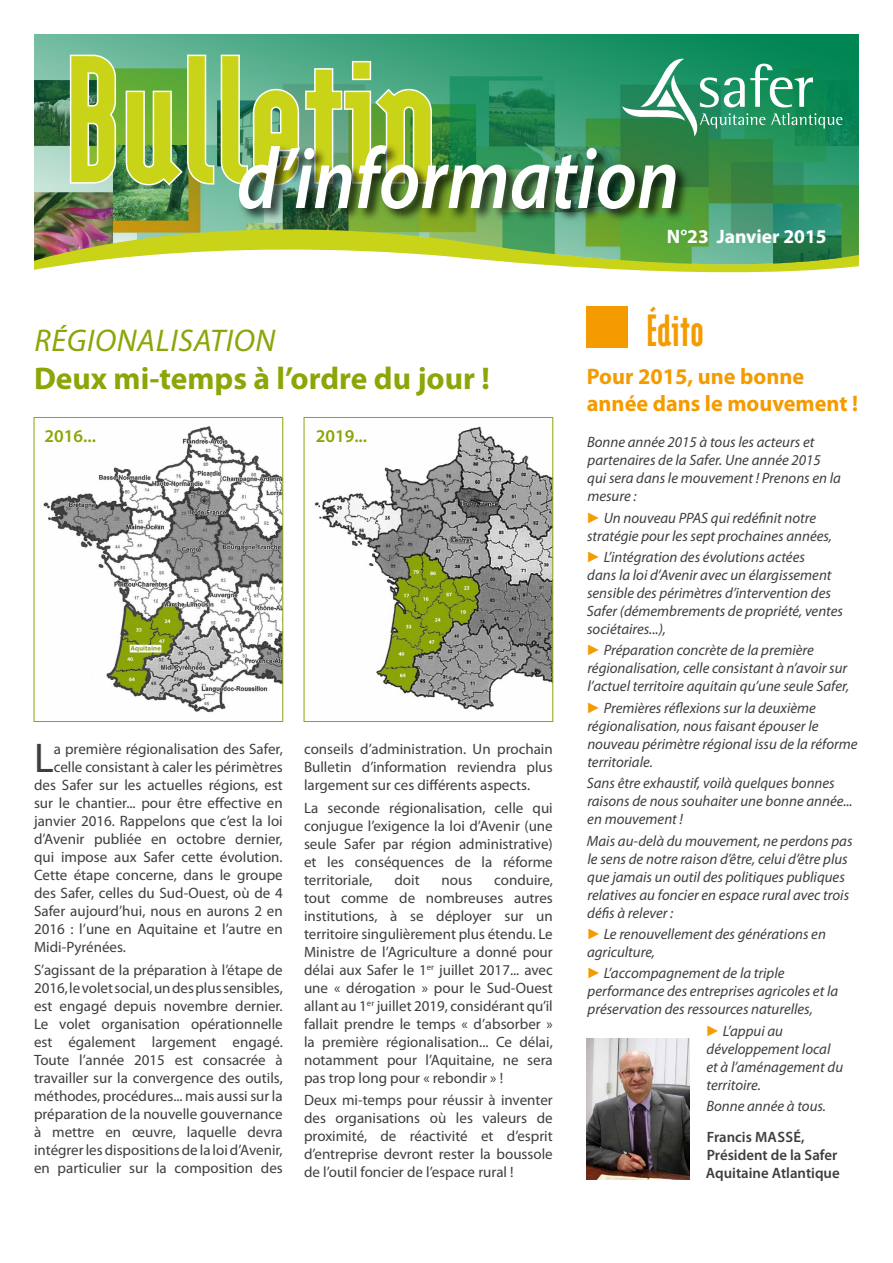
<style>
.page{position:relative;width:893px;height:1263px;background:#fff}
.page>*{position:absolute;margin:0;border:0;box-sizing:border-box;transform-origin:0 0}
.t1{font:900 180px "Modula Sans";color:#c9d317}
.t2{font:italic 600 87.15px "Myriad Pro";color:#fff;scale:.88 1}
.t3{font:900 45px "Modula Sans";color:#f49b00}
.t4{font:41.7px "Myriad Pro";color:#3e3d40}
.t5{font:700 31.5px "Myriad Pro";color:#8ca507}
.t6{font:italic 31.5px "Myriad Pro";letter-spacing:.02em;color:#8ca507}
.t7{font:700 22.5px/27px "Myriad Pro";color:#f49b00}
.t8{font:700 19.5px "Myriad Pro";color:#fff}
.t9{font:600 18px "Myriad Pro";color:#8ca507}
.t10{font:15px/18px "Myriad Pro";color:#3e3d40;text-align:justify}
.t11{font:italic 15px/18px "Myriad Pro";color:#3e3d40}
.t12{font:600 15px/18px "Myriad Pro";color:#3e3d40}
.s1{font-family:"Arial";font-style:normal;color:#f49b00}
</style>
<div class="page">
<svg style="left:34px;top:266px;width:825px;height:7px"></svg>
<img style="left:34px;top:34px;width:825px;height:232px">
<svg style="left:622px;top:56px;width:220px;height:81px"></svg>
<svg style="left:68px;top:53px;width:50px;height:132px"></svg>
<svg style="left:124px;top:53px;width:310px;height:135px"></svg>
<div style="left:237px;top:142px;width:452px;height:81px;background:#000;opacity:.75"></div>
<div style="left:587px;top:306px;width:41px;height:41px;background:#f49b00"></div>
<img style="left:587px;top:1039px;width:102px;height:140px">
<img style="left:314px;top:426px;width:237px;height:284px">
<div style="left:304px;top:417px;width:249px;height:305px;border:1px solid #8ca507"></div>
<img style="left:43px;top:426px;width:238px;height:287px">
<div style="left:34px;top:417px;width:249px;height:305px;border:1px solid #8ca507"></div>
<h1 class="t1" style="left:65px;top:16px;width:373px">Bulletin</h1>
<h2 class="t2" style="left:237px;top:123px;width:504px">d’information</h2>
<h3 class="t6" style="left:34px;top:321px;width:243px">Régional isation</h3>
<h3 class="t5" style="left:34px;top:358px;width:457px">Deux mi-temps à l’ordre du jour !</h3>
<p class="t9" style="left:45px;top:424px;width:53px">2016...</p>
<p class="t9" style="left:316px;top:424px;width:53px">2019...</p>
<h3 class="t4" style="left:34px;top:733px;width:21px">L</h3>
<p class="t10" style="left:54px;top:740px;width:231px">a première régionalisation des Safer,</p>
<p class="t10" style="left:54px;top:758px;width:231px">celle consistant à caler les périmètres</p>
<p class="t10" style="left:34px;top:776px;width:250px">des Safer sur les actuelles régions, est</p>
<p class="t10" style="left:34px;top:794px;width:250px">sur le chantier... pour être effective en</p>
<p class="t10" style="left:34px;top:812px;width:250px">janvier 2016. Rappelons que c’est la loi</p>
<p class="t10" style="left:34px;top:830px;width:250px">d’Avenir publiée en octobre dernier,</p>
<p class="t10" style="left:34px;top:848px;width:250px">qui impose aux Safer cette évolution.</p>
<p class="t10" style="left:34px;top:866px;width:250px">Cette étape concerne, dans le groupe</p>
<p class="t10" style="left:34px;top:884px;width:250px">des Safer, celles du Sud-Ouest, où de 4</p>
<p class="t10" style="left:34px;top:902px;width:250px">Safer aujourd’hui, nous en aurons 2 en</p>
<p class="t10" style="left:34px;top:920px;width:250px">2016 : l’une en Aquitaine et l’autre en</p>
<p class="t10" style="left:34px;top:938px;width:93px">Midi-Pyrénées.</p>
<p class="t10" style="left:34px;top:960px;width:250px">S’agissant de la préparation à l’étape de 2016, le volet social, un des plus sensibles, est engagé depuis novembre dernier.<br>Le volet organisation opérationnelle est également largement engagé.<br>Toute l’année 2015 est consacrée à travailler sur la convergence des outils, méthodes, procédures... mais aussi sur la préparation de la nouvelle gouvernance à mettre en œuvre, laquelle devra intégrer les dispositions de la loi d’Avenir, en particulier sur la composition des</p>
<p class="t10" style="left:304px;top:740px;width:250px">conseils d’administration. Un prochain Bulletin d’information reviendra plus largement sur ces différents aspects.</p>
<p class="t10" style="left:304px;top:798px;width:250px">La seconde régionalisation, celle qui conjugue l’exigence la loi d’Avenir (une seule Safer par région administrative) et les conséquences de la réforme territoriale,</p>
<p class="t10" style="left:304px;top:870px;width:250px;text-indent:190px">conduire, tout comme de nombreuses autres institutions, à se déployer sur un territoire singulièrement plus étendu. Le Ministre de l’Agriculture a donné pour délai aux Safer le 1<sup>er</sup> juillet 2017... avec une « dérogation » pour le Sud-Ouest allant au 1<sup>er</sup> juillet 2019, considérant qu’il fallait prendre le temps « d’absorber » la première régionalisation... Ce délai, notamment pour l’Aquitaine, ne sera pas trop long pour « rebondir » !</p>
<p class="t10" style="left:304px;top:1091px;width:250px">Deux mi-temps pour réussir à inventer des organisations où les valeurs de proximité, de réactivité et d’esprit d’entreprise devront rester la boussole de l’outil foncier de l’espace rural !</p>
<p class="t10" style="left:395px;top:870px;width:27px">doit</p>
<p class="t10" style="left:442px;top:870px;width:32px">nous</p>
<h3 class="t8" style="left:667px;top:224px;width:161px">N°23 Janvier 2015</h3>
<h3 class="t3" style="left:646px;top:304px;width:59px">édito</h3>
<h3 class="t7" style="left:587px;top:362px;width:273px">Pour 2015, une bonne année dans le mouvement !</h3>
<p class="t11" style="left:587px;top:433px;width:255px">Bonne année 2015 à tous les acteurs et partenaires de la Safer. Une année 2015 qui sera dans le mouvement ! Prenons en la mesure :</p>
<p class="t11" style="left:586px;top:508px;width:247px"><span class="s1">►</span> Un nouveau PPAS qui redéfinit notre stratégie pour les sept prochaines années,</p>
<p class="t11" style="left:586px;top:548px;width:258px"><span class="s1">►</span> L’intégration des évolutions actées<br>dans la loi d’Avenir avec un élargissement sensible des périmètres d’intervention des Safer (démembrements de propriété, ventes sociétaires...),</p>
<p class="t11" style="left:586px;top:641px;width:265px"><span class="s1">►</span> Préparation concrète de la première régionalisation, celle consistant à n’avoir sur l’actuel territoire aquitain qu’une seule Safer,</p>
<p class="t11" style="left:586px;top:698px;width:273px"><span class="s1">►</span> Premières réflexions sur la deuxième régionalisation, nous faisant épouser le nouveau périmètre régional issu de la réforme territoriale.</p>
<p class="t11" style="left:587px;top:774px;width:267px">Sans être exhaustif, voilà quelques bonnes raisons de nous souhaiter une bonne année... en mouvement !</p>
<p class="t11" style="left:587px;top:831px;width:267px">Mais au-delà du mouvement, ne perdons pas le sens de notre raison d’être, celui d’être plus que jamais un outil des politiques publiques relatives au foncier en espace rural avec trois défis à relever :</p>
<p class="t11" style="left:586px;top:925px;width:241px"><span class="s1">►</span> Le renouvellement des générations en agriculture,</p>
<p class="t11" style="left:586px;top:964px;width:253px"><span class="s1">►</span> L’accompagnement de la triple performance des entreprises agricoles et la préservation des ressources naturelles,</p>
<p class="t11" style="left:706px;top:1021px;width:139px"><span class="s1">►</span> L’appui au développement local et à l’aménagement du territoire.</p>
<p class="t11" style="left:706px;top:1097px;width:121px">Bonne année à tous.</p>
<p class="t12" style="left:706px;top:1127px;width:135px">Francis Massé,<br>Président de la Safer<br>Aquitaine Atlantique</p>
</div>
